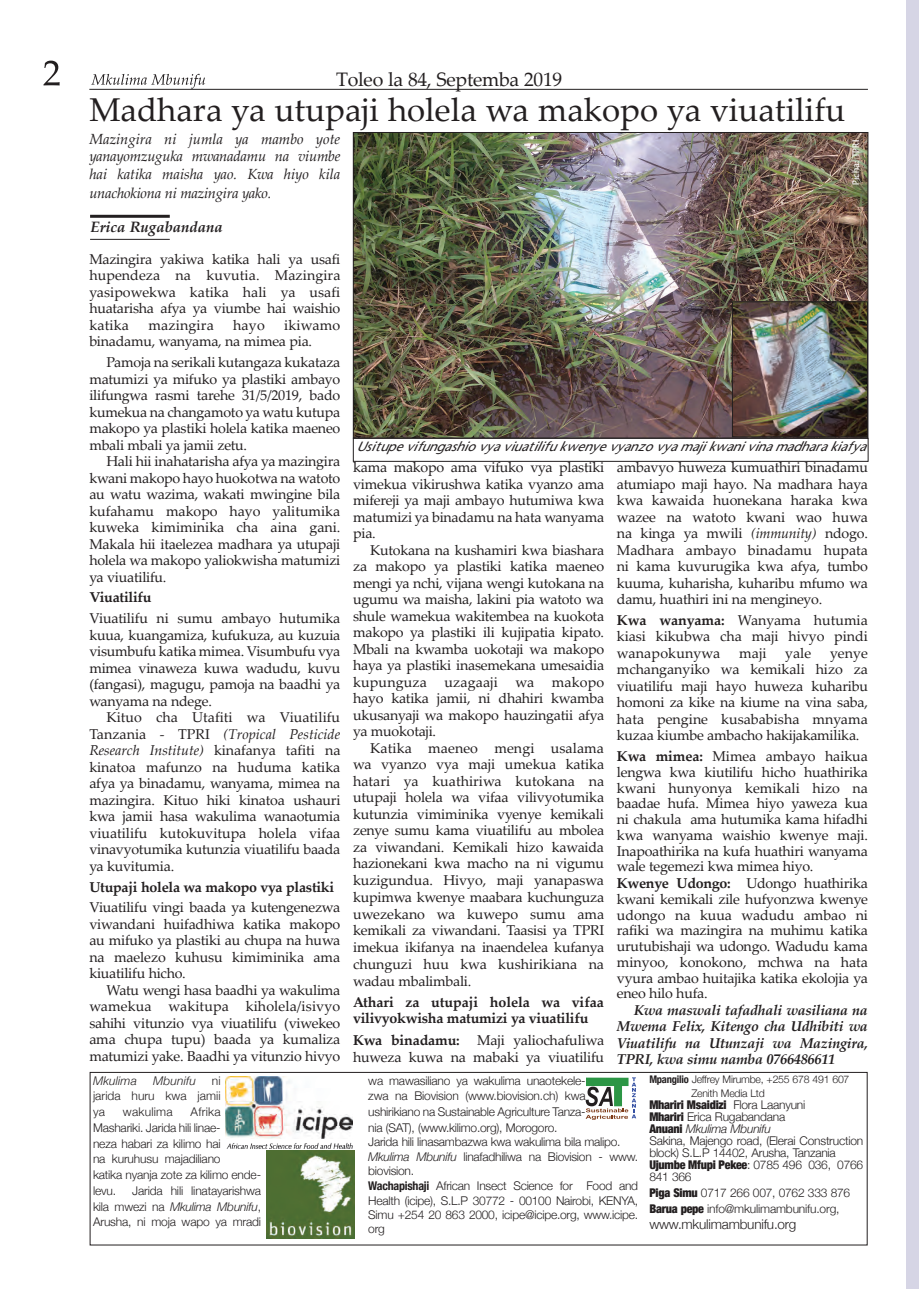
<style>
.page{position:relative;width:919px;height:1289px;background:#fff}
.page>*{position:absolute;margin:0;border:0;box-sizing:border-box;transform-origin:0 0}
.t1{font:33px "Palatino Linotype";color:#231f20}
.t2{font:19.5px "Palatino Linotype";letter-spacing:-.015em;color:#231f20}
.t3{font:italic 700 15px "Palatino Linotype";color:#231f20}
.t4{font:italic 14.7px/17.7px "Palatino Linotype";letter-spacing:-.015em;color:#231f20;text-align:justify}
.t5{font:14.25px/16.5px "Palatino Linotype";letter-spacing:-.02em;color:#231f20;text-align:justify}
.t6{font:italic 700 14.25px/16.5px "Palatino Linotype";letter-spacing:-.02em;color:#231f20;text-align:justify}
.t7{font:700 14.25px/16.5px "Palatino Linotype";letter-spacing:-.02em;color:#231f20}
.t8{font:14.25px "Palatino Linotype";letter-spacing:.01em;color:#231f20}
.t9{font:300 13.5px "Helvetica Neue";letter-spacing:-.015em;color:#231f20}
.t10{font:italic 500 12.75px "Stone Sans";color:#231f20}
.t11{font:300 12px/15.8px "Helvetica Neue";letter-spacing:-.02em;color:#231f20}
.t12{font:italic 300 12px "Helvetica Neue";letter-spacing:.015em;color:#231f20}
.t13{font:300 12px "Helvetica Neue";letter-spacing:.02em;color:#231f20}
.t14{font:300 10.5px/14.2px "Helvetica Neue";letter-spacing:-.02em;color:#231f20}
.t15{font:500 9px "Stone Sans";color:#fff}
.s1{font-style:italic}
.s2{font-weight:700}
.s3{font-weight:700;font-stretch:condensed}
.s4{font-weight:900;font-stretch:condensed}
</style>
<div class="page">
<div style="left:906px;top:0;width:12px;height:1288px;background:#d6d5e5"></div>
<div style="left:353px;top:438px;width:515px;height:23px;border:1px solid #231f20"></div>
<div style="left:90px;top:1071px;width:777px;height:174px;border:1px solid #231f20"></div>
<hr style="left:89px;top:89px;width:778px;height:1px;background:#231f20">
<svg style="left:43px;top:61px;width:17px;height:24px"></svg>
<img style="left:267px;top:1150px;width:87px;height:88px">
<svg style="left:91px;top:74px;width:114px;height:15px"></svg>
<img style="left:225px;top:1076px;width:127px;height:72px">
<img style="left:355px;top:134px;width:511px;height:302px">
<hr style="left:90px;top:215px;width:80px;height:3px;background:#231f20">
<hr style="left:90px;top:239px;width:80px;height:1px;background:#231f20">
<svg style="left:585px;top:1077px;width:51px;height:42px"></svg>
<img style="left:734px;top:303px;width:131px;height:132px">
<div style="left:732px;top:301px;width:135px;height:136px;border:1px solid #231f20"></div>
<h2 class="t2" style="left:336px;top:65px;width:227px">Toleo la 84, Septemba 2019</h2>
<h1 class="t1" style="left:89px;top:87px;width:757px">Madhara ya utupaji holela wa makopo ya viuatilifu</h1>
<p class="t4" style="left:89px;top:129px;width:252px">Mazingira ni jumla ya mambo yote yanayomzuguka mwanadamu na viumbe hai katika maisha yao. Kwa hiyo kila</p>
<p class="t4" style="left:89px;top:184px;width:183px">unachokiona ni mazingira yako.</p>
<p class="t3" style="left:91px;top:216px;width:134px">Erica Rugabandana</p>
<p class="t5" style="left:89px;top:250px;width:252px">Mazingira yakiwa katika hali ya usafi hupendeza na kuvutia. Mazingira yasipowekwa katika hali ya usafi huatarisha afya ya viumbe hai waishio katika</p>
<p class="t5" style="left:89px;top:316px;width:252px;text-indent:195px">ikiwamo binadamu, wanyama, na mimea pia.</p>
<p class="t5" style="left:89px;top:353px;width:252px;text-indent:17px">Pamoja na serikali kutangaza kukataza matumizi ya mifuko ya plastiki ambayo ilifungwa rasmi tarehe 31/5/2019, bado kumekua na changamoto ya watu kutupa makopo ya plastiki holela katika maeneo mbali mbali ya jamii zetu.</p>
<p class="t5" style="left:89px;top:452px;width:252px;text-indent:17px">Hali hii inahatarisha afya ya mazingira kwani makopo hayo huokotwa na watoto au watu wazima, wakati mwingine bila kufahamu makopo hayo yalitumika kuweka kimiminika cha aina gani.<br>Makala hii itaelezea madhara ya utupaji holela wa makopo yaliokwisha matumizi ya viuatilifu.</p>
<p class="t7" style="left:89px;top:588px;width:64px">Viuatilifu</p>
<p class="t5" style="left:89px;top:609px;width:252px">Viuatilifu ni sumu ambayo hutumika kuua, kuangamiza, kufukuza, au kuzuia visumbufu katika mimea. Visumbufu vya mimea vinaweza kuwa wadudu, kuvu (fangasi), magugu, pamoja na baadhi ya wanyama na ndege.</p>
<p class="t5" style="left:89px;top:708px;width:253px;text-indent:17px">Kituo cha Utafiti wa Viuatilifu Tanzania - TPRI <span class="s1">(Tropical Pesticide Research Institute)</span> kinafanya tafiti na kinatoa mafunzo na huduma katika afya ya binadamu, wanyama, mimea na mazingira. Kituo hiki kinatoa ushauri kwa jamii hasa wakulima wanaotumia viuatilifu kutokuvitupa holela vifaa vinavyotumika kutunzia viuatilifu baada ya kuvitumia.</p>
<p class="t7" style="left:89px;top:878px;width:246px">Utupaji holela wa makopo vya plastiki</p>
<p class="t5" style="left:89px;top:898px;width:252px">Viuatilifu vingi baada ya kutengenezwa viwandani huifadhiwa katika makopo au mifuko ya plastiki au chupa na huwa na maelezo kuhusu kimiminika ama kiuatilifu hicho.</p>
<p class="t5" style="left:89px;top:981px;width:252px;text-indent:17px">Watu wengi hasa baadhi ya wakulima wamekua wakitupa kiholela/isivyo sahihi vitunzio vya viuatilifu (viwekeo ama chupa tupu) baada ya kumaliza matumizi yake. Baadhi ya vitunzio hivyo</p>
<p class="t8" style="left:148px;top:315px;width:67px">mazingira</p>
<p class="t5" style="left:233px;top:316px;width:33px">hayo</p>
<p class="t11" style="left:93px;top:1071px;width:129px;text-align:justify;text-indent:119px">ni jarida huru kwa jamii ya</p>
<p class="t12" style="left:93px;top:1070px;width:45px">Mkulima</p>
<p class="t12" style="left:153px;top:1070px;width:44px">Mbunifu</p>
<p class="t11" style="left:93px;top:1102px;width:169px;text-indent:98px">Afrika<br>Mashariki. Jarida hili linae-<br>neza habari za kilimo hai<br>na kuruhusu majadiliano<br>katika nyanja zote za kilimo ende&shy;levu.</p>
<p class="t13" style="left:123px;top:1101px;width:51px">wakulima</p>
<p class="t11" style="left:93px;top:1181px;width:170px;text-align:justify;text-indent:39px">Jarida hili linatayarishwa kila mwezi na <span class="s1">Mkulima Mbunifu</span>, Arusha, ni moja wapo ya mradi</p>
<p class="t15" style="left:849px;top:185px;width:46px;rotate:-90deg">Picha: TPRI</p>
<p class="t10" style="left:356px;top:438px;width:518px">Usitupevifungashiovyaviuatilifukwenyevyanzovyamajikwanivinamadharakiafya</p>
<p class="t5" style="left:353px;top:458px;width:252px">kama makopo ama vifuko vya plastiki vimekua vikirushwa katika vyanzo ama mifereji ya maji ambayo hutumiwa kwa matumizi ya binadamu na hata wanyama pia.</p>
<p class="t5" style="left:353px;top:541px;width:252px;text-indent:17px">Kutokana na kushamiri kwa biashara za makopo ya plastiki katika maeneo mengi ya nchi, vijana wengi kutokana na ugumu wa maisha, lakini pia watoto wa shule wamekua wakitembea na kuokota makopo ya plastiki ili kujipatia kipato.<br>Mbali na kwamba uokotaji wa makopo haya ya plastiki inasemekana umesaidia kupunguza uzagaaji wa makopo hayo katika jamii, ni dhahiri kwamba ukusanyaji wa makopo hauzingatii afya ya muokotaji.</p>
<p class="t5" style="left:353px;top:739px;width:252px;text-indent:17px">Katika maeneo mengi usalama wa vyanzo vya maji umekua katika hatari ya kuathiriwa kutokana na utupaji holela wa vifaa vilivyotumika kutunzia vimiminika vyenye kemikali zenye sumu kama viuatilifu au mbolea za viwandani. Kemikali hizo kawaida hazionekani kwa macho na ni vigumu kuzigundua. Hivyo, maji yanapaswa kupimwa kwenye maabara kuchunguza uwezekano wa kuwepo sumu ama kemikali za viwandani. Taasisi ya TPRI imekua ikifanya na inaendelea kufanya chunguzi huu kwa kushirikiana na wadau mbalimbali.</p>
<p class="t7" style="left:353px;top:993px;width:252px">Athari za utupaji holela wa vifaa vilivyokwisha matumizi ya viuatilifu</p>
<p class="t5" style="left:353px;top:1030px;width:252px;line-height:17.2px"><span class="s2">Kwa binadamu:</span> Maji yaliochafuliwa huweza kuwa na mabaki ya viuatilifu</p>
<p class="t5" style="left:617px;top:458px;width:252px">ambavyo huweza kumuathiri binadamu atumiapo maji hayo. Na madhara haya kwa kawaida huonekana haraka kwa wazee na watoto kwani wao huwa na kinga ya mwili <span class="s1">(immunity)</span> ndogo.<br>Madhara ambayo binadamu hupata ni kama kuvurugika kwa afya, tumbo kuuma, kuharisha, kuharibu mfumo wa damu, huathiri ini na mengineyo.</p>
<p class="t5" style="left:617px;top:611px;width:252px"><span class="s2">Kwa wanyama:</span> Wanyama hutumia kiasi kikubwa cha maji hivyo pindi wanapokunywa</p>
<p class="t5" style="left:739px;top:644px;width:29px">maji</p>
<p class="t5" style="left:785px;top:644px;width:28px">yale</p>
<p class="t5" style="left:617px;top:644px;width:252px;text-indent:213px">yenye mchanganyiko wa kemikali hizo za viuatilifu maji hayo huweza kuharibu homoni za kike na kiume na vina saba, hata pengine kusababisha mnyama kuzaa kiumbe ambacho hakijakamilika.</p>
<p class="t5" style="left:617px;top:748px;width:252px;line-height:15.8px;text-align:left"><span class="s2">Kwa mimea:</span> Mimea ambayo haikua lengwa kwa kiutilifu hicho huathirika kwani hunyonya kemikali hizo na baadae hufa. Mimea hiyo yaweza kua ni chakula ama hutumika kama hifadhi kwa wanyama waishio kwenye maji.<br>Inapoathirika na kufa huathiri wanyama wale tegemezi kwa mimea hiyo.<br><span class="s2">Kwenye Udongo:</span> Udongo huathirika kwani kemikali zile hufyonzwa kwenye udongo na kuua wadudu ambao ni rafiki wa mazingira na muhimu katika urutubishaji wa udongo. Wadudu kama minyoo, konokono, mchwa na hata vyura ambao huitajika katika ekolojia ya eneo hilo hufa.</p>
<p class="t6" style="left:617px;top:1001px;width:252px;text-indent:17px">Kwa maswali tafadhali wasiliana na Mwema Felix, Kitengo cha Udhibiti wa Viuatilifu na Utunzaji wa Mazingira, TPRI, kwa simu namba 0766486611</p>
<p class="t11" style="left:368px;top:1071px;width:219px;text-align:justify">wa mawasiliano ya wakulima unaotekele&shy;zwa na Biovision (www.biovision.ch) kwa ushirikiano na Sustainable Agriculture Tanza&shy;nia (SAT), (www.kilimo.org), Morogoro.</p>
<p class="t11" style="left:368px;top:1133px;width:271px;line-height:14.5px">Jarida hili linasambazwa kwa wakulima bila malipo.<br><span class="s1">Mkulima Mbunifu</span> linafadhiliwa na Biovision - www. biovision.<br><span class="s3">Wachapishaji</span> African Insect Science for Food and Health (icipe), S.L.P 30772 - 00100 Nairobi, KENYA, Simu +254 20 863 2000, icipe@icipe.org, www.icipe. org</p>
<p class="t14" style="left:691px;top:1071px;width:159px;text-indent:-42px"><span class="s3">Mpangilio</span> Jeffrey Mirumbe, +255 678 491 607<br>Zenith Media Ltd</p>
<p class="t11" style="left:649px;top:1098px;width:215px;line-height:12px"><span class="s4">Mhariri Msaidizi</span> Flora Laanyuni<br><span class="s4">Mhariri</span> Erica Rugabandana<br><span class="s4">Anuani</span> <span class="s1">Mkulima Mbunifu<br></span>Sakina, Majengo road, (Elerai Construction block) S.L.P 14402, Arusha, Tanzania<br><span class="s4">Ujumbe Mfupi Pekee</span>: 0785 496 036, 0766<br>841 366</p>
<p class="t11" style="left:649px;top:1183px;width:202px"><span class="s4">Piga Simu</span> 0717 266 007, 0762 333 876<br><span class="s4">Barua pepe</span> info@mkulimambunifu.org,</p>
<p class="t9" style="left:649px;top:1212px;width:149px">www.mkulimambunifu.org</p>
</div>
